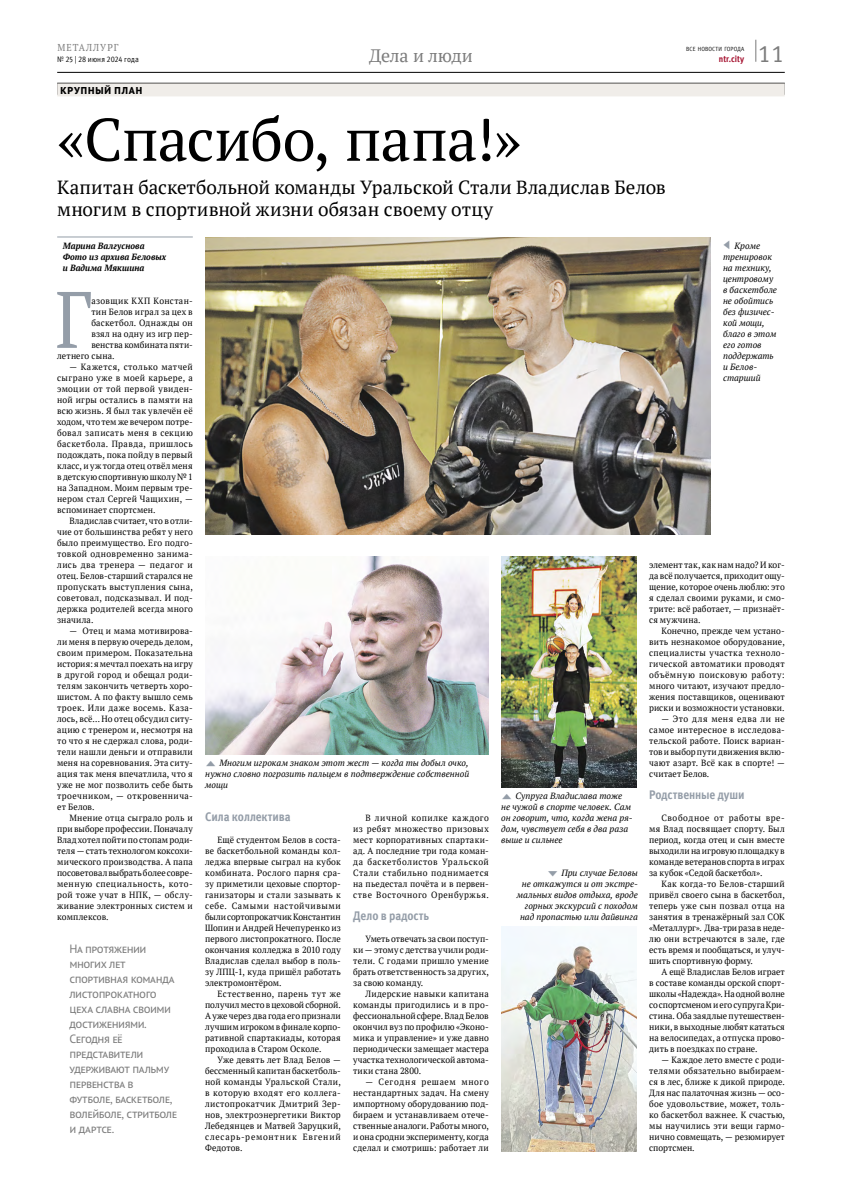
<style>
.page{position:relative;width:842px;height:1191px;background:#fff}
.page>*{position:absolute;margin:0;border:0;box-sizing:border-box;transform-origin:0 0}
.t1{font:79.8px "PT Serif";color:#949da8;scale:.9 1}
.t2{font:60px "PT Serif";letter-spacing:-.015em;color:#000}
.t3{font:24px "Meta Offc Pro Norm";color:#7c7c7c}
.t4{font:21px "Modern Pictograms";color:#949da8;scale:.67 1}
.t5{font:19px/22px "PT Serif";letter-spacing:.005em;color:#000}
.t6{font:18px "PT Serif";letter-spacing:-.01em;color:#7c7c7c}
.t7{font:700 12.5px "Meta Offc Pro";letter-spacing:-.01em;color:#949da8;scale:.9 1}
.t8{font:12px/15px "PT Sans Pro";letter-spacing:-.04em;color:#7c7c7c}
.t9{font:800 10px "PT Sans Pro";letter-spacing:.09em;color:#000}
.t10{font:10px "PT Serif";letter-spacing:.11em;color:#7c7c7c;scale:.92 1}
.t11{font:9px/11px "PT Serif";letter-spacing:.015em;color:#000;text-align:justify;scale:.96 1}
.t12{font:italic 9px/11px "PT Serif";color:#000}
.t13{font:italic 700 9px/11px "PT Serif";letter-spacing:.005em;color:#000;scale:.95 1}
.t14{font:9px "PT Serif";letter-spacing:.04em;color:#000;scale:.96 1}
.t15{font:700 9px "Meta Offc Pro";letter-spacing:-.005em;color:#a4102e;scale:.9 1}
.t16{font:8px "Meta Offc Pro Norm";letter-spacing:.01em;color:#000;scale:.9 1}
.t17{font:6px "Meta Offc Pro Norm";letter-spacing:.015em;color:#000;scale:.9 1}
.s1{font-family:"Modern Pictograms";font-style:normal;font-size:14px;color:#949da8}
</style>
<div class="page">
<hr style="left:57px;top:72px;width:728px;height:1px;background:#000">
<svg style="left:755px;top:40px;width:1px;height:22px"></svg>
<hr style="left:57px;top:236px;width:136px;height:1px;background:#949da8">
<div style="left:57px;top:83px;width:728px;height:13px;background:#f0ede9"></div>
<img style="left:205px;top:238px;width:506px;height:297px">
<img style="left:501px;top:927px;width:136px;height:224px">
<img style="left:501px;top:556px;width:136px;height:231px">
<img style="left:205px;top:556px;width:284px;height:198px">
<p class="t10" style="left:58px;top:41px;width:68px">МЕТАЛЛУРГ</p>
<p class="t16" style="left:57px;top:53px;width:92px">№ 25 | 28 июня 2024 года</p>
<p class="t9" style="left:60px;top:84px;width:83px">КРУПНЫЙ ПЛАН</p>
<h3 class="t6" style="left:369px;top:44px;width:105px">Дела и люди</h3>
<p class="t17" style="left:686px;top:44px;width:66px">ВСЕ НОВОСТИ ГОРОДА</p>
<p class="t15" style="left:719px;top:52px;width:30px">ntr.city</p>
<h3 class="t3" style="left:758px;top:35px;width:28px">11</h3>
<h2 class="t2" style="left:57px;top:101px;width:466px">«Спасибо, папа!»</h2>
<h3 class="t5" style="left:57px;top:176px;width:610px">Капитан баскетбольной команды Уральской Стали Владислав Белов многим в спортивной жизни обязан своему отцу</h3>
<p class="t13" style="left:63px;top:240px;width:110px">Марина Валгуснова<br>Фото из архива Беловых и Вадима Мякшина</p>
<h1 class="t1" style="left:55px;top:268px;width:42px">Г</h1>
<p class="t14" style="left:91px;top:295px;width:107px">азовщик КХП Констан-</p>
<h3 class="t4" style="left:723px;top:233px;width:13px">&lt;</h3>
<p class="t12" style="left:723px;top:240px;width:55px;text-indent:11px">Кроме тренировок на технику, центровому в баскетболе не обойтись без физичес&shy;кой мощи, благо в этом его готов поддержать и Белов&shy;старший</p>
<p class="t11" style="left:91px;top:306px;width:107px">тин Белов играл за цех в</p>
<p class="t11" style="left:91px;top:317px;width:107px">баскетбол. Однажды он</p>
<p class="t11" style="left:91px;top:328px;width:107px">взял на одну из игр пер-</p>
<p class="t11" style="left:91px;top:339px;width:107px">венства комбината пяти-</p>
<p class="t11" style="left:57px;top:350px;width:61px">летнего сына.</p>
<p class="t11" style="left:57px;top:361px;width:143px;text-indent:12px">— Кажется, столько матчей сыграно уже в моей карьере, а эмоции от той первой увиден&shy;ной игры остались в памяти на всю жизнь. Я был так увлечён её ходом, что тем же вечером потре&shy;бовал записать меня в секцию баскетбола. Правда, пришлось подождать, пока пойду в первый класс, и уж тогда отец отвёл меня в детскую спортивную школу № 1 на Западном. Моим первым тре&shy;нером стал Сергей Чащихин, — вспоминает спортсмен.</p>
<p class="t11" style="left:57px;top:515px;width:143px;text-indent:12px">Владислав считает, что в отли&shy;чие от большинства ребят у него было преимущество. Его подго&shy;товкой одновременно занима&shy;лись два тренера — педагог и отец. Белов-старший старался не пропускать выступления сына, советовал, подсказывал. И под&shy;держка родителей всегда много значила.</p>
<p class="t11" style="left:57px;top:625px;width:143px;text-indent:12px">— Отец и мама мотивирова&shy;ли меня в первую очередь делом, своим примером. Показательна история: я мечтал поехать на игру в другой город и обещал роди&shy;телям закончить четверть хоро&shy;шистом. А по факту вышло семь троек. Или даже восемь. Каза&shy;лось, всё… Но отец обсудил ситу&shy;ацию с тренером и, несмотря на то что я не сдержал слова, роди&shy;тели нашли деньги и отправили меня на соревнования. Эта ситу&shy;ация так меня впечатлила, что я уже не мог позволить себе быть троечником, — откровеннича&shy;ет Белов.</p>
<p class="t11" style="left:57px;top:812px;width:143px;text-indent:12px">Мнение отца сыграло роль и при выборе профессии. Поначалу Влад хотел пойти по стопам роди&shy;теля — стать технологом коксохи&shy;мического производства. А папа посоветовал выбрать более совре&shy;менную специальность, кото&shy;рой тоже учат в НПК, — обслу&shy;живание электронных систем и комплексов.</p>
<p class="t11" style="left:649px;top:559px;width:143px">элемент так, как нам надо? И ког&shy;да всё получается, приходит ощу&shy;щение, которое очень люблю: это я сделал своими руками, и смо&shy;трите: всё работает, — признаёт&shy;ся мужчина.</p>
<p class="t11" style="left:649px;top:625px;width:143px;text-indent:12px">Конечно, прежде чем устано&shy;вить незнакомое оборудование, специалисты участка техноло&shy;гической автоматики проводят объёмную поисковую работу: много читают, изучают предло&shy;жения поставщиков, оценивают риски и возможности установки.</p>
<p class="t11" style="left:649px;top:713px;width:143px;text-indent:12px">— Это для меня едва ли не самое интересное в исследова&shy;тельской работе. Поиск вариан&shy;тов и выбор пути движения вклю&shy;чают азарт. Всё как в спорте! — считает Белов.</p>
<h3 class="t7" style="left:649px;top:785px;width:107px">Родственные души</h3>
<p class="t11" style="left:649px;top:812px;width:143px;text-indent:12px">Свободное от работы вре&shy;мя Влад посвящает спорту. Был период, когда отец и сын вместе выходили на игровую площадку в команде ветеранов спорта в играх за кубок «Седой баскетбол».</p>
<p class="t11" style="left:649px;top:878px;width:143px;text-indent:12px">Как когда-то Белов-старший привёл своего сына в баскетбол, теперь уже сын позвал отца на занятия в тренажёрный зал СОК «Металлург». Два-три раза в неде&shy;лю они встречаются в зале, где есть время и пообщаться, и улуч&shy;шить спортивную форму.</p>
<p class="t11" style="left:649px;top:966px;width:143px;text-indent:12px">А ещё Владислав Белов играет в составе команды орской спорт&shy;школы «Надежда». На одной волне со спортсменом и его супруга Кри&shy;стина. Оба заядлые путешествен&shy;ники, в выходные любят кататься на велосипедах, а отпуска прово&shy;дить в поездках по стране.</p>
<p class="t11" style="left:649px;top:1054px;width:143px;text-indent:12px">— Каждое лето вместе с роди&shy;телями обязательно выбираем&shy;ся в лес, ближе к дикой природе.<br>Для нас палаточная жизнь — осо&shy;бое удовольствие, может, толь&shy;ко баскетбол важнее. К счастью, мы научились эти вещи гармо&shy;нично совмещать, — резюмирует спортсмен.</p>
<p class="t12" style="left:205px;top:757px;width:265px;text-align:justify"><span class="s1">‐</span> Многим игрокам знаком этот жест — когда ты добыл очко, нужно словно погрозить пальцем в подтверждение собственной мощи</p>
<p class="t11" style="left:353px;top:812px;width:143px;text-indent:12px">В личной копилке каждого из ребят множество призовых мест корпоративных спартаки&shy;ад. А последние три года коман&shy;да баскетболистов Уральской Стали стабильно поднимается на пьедестал почёта и в первен&shy;стве Восточного Оренбуржья.</p>
<h3 class="t7" style="left:353px;top:906px;width:86px">Дело в радость</h3>
<p class="t11" style="left:353px;top:933px;width:143px;text-indent:12px">Уметь отвечать за свои поступ&shy;ки — этому с детства учили роди&shy;тели. С годами пришло умение брать ответственность за других, за свою команду.</p>
<p class="t11" style="left:353px;top:988px;width:143px;text-indent:12px">Лидерские навыки капитана команды пригодились и в про&shy;фессиональной сфере. Влад Белов окончил вуз по профилю «Эконо&shy;мика и управление» и уже давно периодически замещает мастера участка технологической автома&shy;тики стана 2800.</p>
<p class="t11" style="left:353px;top:1076px;width:143px;text-indent:12px">— Сегодня решаем много нестандартных задач. На смену импортному оборудованию под&shy;бираем и устанавливаем отече&shy;ственные аналоги. Работы много, и она сродни эксперименту, когда сделал и смотришь: работает ли</p>
<p class="t12" style="left:501px;top:790px;width:133px"><span class="s1">‐</span> Супруга Владислава тоже не чужой в спорте человек. Сам он говорит, что, когда жена ря&shy;дом, чувствует себя в два раза выше и сильнее</p>
<h3 class="t7" style="left:205px;top:807px;width:96px">Сила коллектива</h3>
<p class="t11" style="left:205px;top:834px;width:143px;text-indent:12px">Ещё студентом Белов в соста&shy;ве баскетбольной команды кол&shy;леджа впервые сыграл на кубок комбината. Рослого парня сра&shy;зу приметили цеховые спортор&shy;ганизаторы и стали зазывать к себе. Самыми настойчивыми были сортопрокатчик Константин Шопин и Андрей Нечепуренко из первого листопрокатного. После окончания колледжа в 2010 году Владислав сделал выбор в поль&shy;зу ЛПЦ-1, куда пришёл работать электромонтёром.</p>
<p class="t11" style="left:205px;top:988px;width:143px;text-indent:12px">Естественно, парень тут же получил место в цеховой сборной.<br>А уже через два года его признали лучшим игроком в финале корпо&shy;ративной спартакиады, которая проходила в Старом Осколе.</p>
<p class="t11" style="left:205px;top:1054px;width:143px;text-indent:12px">Уже девять лет Влад Белов — бессменный капитан баскетболь&shy;ной команды Уральской Стали, в которую входят его коллега&shy;листопрокатчик Дмитрий Зер&shy;нов, электроэнергетики Виктор Лебедянцев и Матвей Заруцкий, слесарь-ремонтник Евгений Федотов.</p>
<p class="t12" style="left:517px;top:867px;width:123px;text-align:right"><span class="s1">/</span> При случае Беловы<br>не откажутся и от экстре&shy;мальных видов отдыха, вроде горных экскурсий с походом над пропастью или дайвинга</p>
<h3 class="t8" style="left:70px;top:941px;width:109px">На протяжении многих лет спортивная команда листопрокатного цеха славна своими достижениями.<br>Сегодня её представители удерживают пальму первенства в футболе, баскетболе, волейболе, стритболе и дартсе.</h3>
</div>
